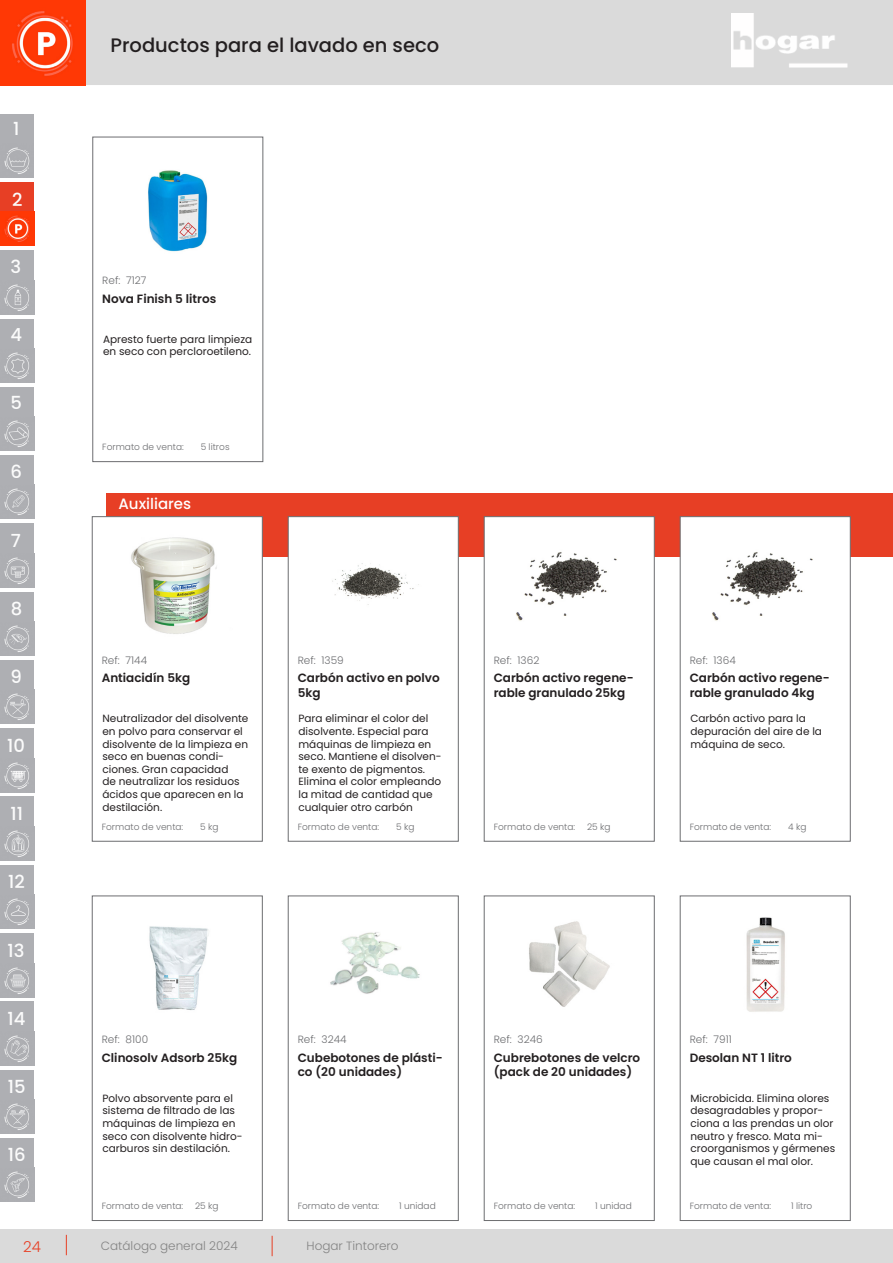
<style>
.page{position:relative;width:893px;height:1263px;background:#fff}
.page>*{position:absolute;margin:0;border:0;box-sizing:border-box;transform-origin:0 0}
.t1{font:500 19.5px "Poppins";color:#231f20}
.t2{font:500 18px "Poppins";color:#fbfbfb}
.t3{font:500 15px "Poppins";color:#fff}
.t4{font:300 15px "Poppins";color:#e73f25}
.t5{font:600 12px/14.4px "Poppins";color:#231f20}
.t6{font:300 12px "Poppins";color:#838383}
.t7{font:10.5px/12.6px "Poppins";color:#231f20}
.t8{font:300 10.5px "Poppins";color:#6c6d70}
.t9{font:300 9px "Poppins";color:#6c6d70}
</style>
<div class="page">
<div style="left:0;top:1229px;width:893px;height:34px;background:#dadada"></div>
<svg style="left:272px;top:1236px;width:1px;height:20px"></svg>
<svg style="left:66px;top:1235px;width:1px;height:20px"></svg>
<div style="left:85px;top:0;width:808px;height:85px;background:#dadada"></div>
<img style="left:731px;top:14px;width:116px;height:53px">
<img style="left:0;top:0;width:85px;height:85px">
<div style="left:0;top:114px;width:34px;height:30px;background:#aeafb3"></div>
<img style="left:0;top:348px;width:34px;height:34px">
<div style="left:0;top:182px;width:34px;height:30px;background:#e73f25"></div>
<img style="left:0;top:280px;width:34px;height:34px">
<div style="left:0;top:250px;width:34px;height:30px;background:#aeafb3"></div>
<img style="left:0;top:212px;width:34px;height:34px">
<div style="left:0;top:319px;width:34px;height:29px;background:#aeafb3"></div>
<img style="left:0;top:417px;width:34px;height:34px">
<div style="left:0;top:387px;width:34px;height:30px;background:#aeafb3"></div>
<img style="left:0;top:485px;width:34px;height:34px">
<div style="left:0;top:455px;width:34px;height:30px;background:#aeafb3"></div>
<img style="left:0;top:553px;width:34px;height:34px">
<div style="left:0;top:523px;width:34px;height:30px;background:#aeafb3"></div>
<img style="left:0;top:621px;width:34px;height:34px">
<div style="left:0;top:592px;width:34px;height:29px;background:#aeafb3"></div>
<img style="left:0;top:690px;width:34px;height:34px">
<div style="left:0;top:660px;width:34px;height:30px;background:#aeafb3"></div>
<img style="left:0;top:758px;width:34px;height:34px">
<div style="left:0;top:728px;width:34px;height:30px;background:#aeafb3"></div>
<img style="left:0;top:826px;width:34px;height:34px">
<div style="left:0;top:796px;width:34px;height:30px;background:#aeafb3"></div>
<img style="left:0;top:895px;width:34px;height:34px">
<div style="left:0;top:865px;width:34px;height:30px;background:#aeafb3"></div>
<img style="left:0;top:963px;width:34px;height:34px">
<div style="left:0;top:933px;width:34px;height:30px;background:#aeafb3"></div>
<img style="left:0;top:1031px;width:34px;height:34px">
<div style="left:0;top:1001px;width:34px;height:30px;background:#aeafb3"></div>
<img style="left:0;top:1099px;width:34px;height:34px">
<div style="left:0;top:1070px;width:34px;height:29px;background:#aeafb3"></div>
<img style="left:0;top:1167px;width:34px;height:34px">
<div style="left:0;top:1138px;width:34px;height:29px;background:#aeafb3"></div>
<img style="left:0;top:144px;width:34px;height:34px">
<div style="left:106px;top:493px;width:786px;height:64px;background:#e73f25"></div>
<div style="left:93px;top:137px;width:170px;height:325px;border:1px solid #6c6d70"></div>
<img style="left:148px;top:170px;width:60px;height:82px">
<div style="left:92px;top:516px;width:170px;height:325px;background:#fff;border:1px solid #6c6d70"></div>
<img style="left:131px;top:537px;width:86px;height:97px">
<div style="left:288px;top:516px;width:170px;height:325px;background:#fff;border:1px solid #6c6d70"></div>
<img style="left:332px;top:563px;width:87px;height:42px">
<div style="left:484px;top:516px;width:170px;height:325px;background:#fff;border:1px solid #6c6d70"></div>
<img style="left:516px;top:552px;width:101px;height:69px">
<div style="left:680px;top:516px;width:170px;height:325px;background:#fff;border:1px solid #6c6d70"></div>
<img style="left:712px;top:552px;width:101px;height:69px">
<div style="left:92px;top:896px;width:170px;height:325px;border:1px solid #6c6d70"></div>
<img style="left:149px;top:926px;width:60px;height:84px">
<div style="left:288px;top:896px;width:170px;height:325px;border:1px solid #6c6d70"></div>
<img style="left:330px;top:932px;width:90px;height:62px">
<div style="left:484px;top:896px;width:170px;height:325px;border:1px solid #6c6d70"></div>
<img style="left:529px;top:921px;width:81px;height:86px">
<div style="left:680px;top:896px;width:170px;height:325px;border:1px solid #6c6d70"></div>
<img style="left:746px;top:917px;width:39px;height:95px">
<h2 class="t2" style="left:13px;top:119px;width:8px">1</h2>
<h2 class="t2" style="left:12px;top:189px;width:12px">2</h2>
<h2 class="t2" style="left:10px;top:256px;width:12px">3</h2>
<h2 class="t2" style="left:10px;top:324px;width:13px">4</h2>
<h2 class="t2" style="left:10px;top:393px;width:13px">5</h2>
<h2 class="t2" style="left:10px;top:461px;width:13px">6</h2>
<h2 class="t2" style="left:11px;top:530px;width:12px">7</h2>
<h2 class="t2" style="left:11px;top:598px;width:13px">8</h2>
<h2 class="t2" style="left:10px;top:666px;width:13px">9</h2>
<h2 class="t2" style="left:7px;top:735px;width:19px">10</h2>
<h2 class="t2" style="left:11px;top:803px;width:14px">11</h2>
<h2 class="t2" style="left:8px;top:871px;width:18px">12</h2>
<h2 class="t2" style="left:8px;top:940px;width:18px">13</h2>
<h2 class="t2" style="left:8px;top:1008px;width:19px">14</h2>
<h2 class="t2" style="left:8px;top:1076px;width:19px">15</h2>
<h2 class="t2" style="left:8px;top:1144px;width:19px">16</h2>
<h3 class="t4" style="left:23px;top:1237px;width:19px">24</h3>
<h1 class="t1" style="left:111px;top:34px;width:330px">Productos para el lavado en seco</h1>
<p class="t8" style="left:102px;top:275px;width:20px">Ref:</p>
<p class="t8" style="left:126px;top:275px;width:22px">7127</p>
<p class="t5" style="left:102px;top:291px;width:115px">Nova Finish 5 litros</p>
<p class="t7" style="left:103px;top:333px;width:151px">Apresto fuerte para limpieza en seco con percloroetileno.</p>
<p class="t9" style="left:102px;top:442px;width:83px">Formato de venta:</p>
<p class="t9" style="left:201px;top:442px;width:30px">5 litros</p>
<p class="t3" style="left:118px;top:495px;width:74px">Auxiliares</p>
<p class="t8" style="left:102px;top:654px;width:20px">Ref:</p>
<p class="t8" style="left:322px;top:654px;width:24px">1359</p>
<p class="t5" style="left:298px;top:671px;width:143px">Carbón activo en polvo<br>5kg</p>
<p class="t7" style="left:298px;top:712px;width:145px">Para eliminar el color del disolvente. Especial para máquinas de limpieza en seco. Mantiene el disolven&shy;te exento de pigmentos.<br>Elimina el color empleando la mitad de cantidad que cualquier otro carbón</p>
<p class="t9" style="left:298px;top:821px;width:83px">Formato de venta:</p>
<p class="t9" style="left:396px;top:821px;width:20px">5 kg</p>
<p class="t8" style="left:298px;top:654px;width:20px">Ref:</p>
<p class="t8" style="left:518px;top:654px;width:23px">1362</p>
<p class="t5" style="left:494px;top:671px;width:141px">Carbón activo regene&shy;rable granulado 25kg</p>
<p class="t8" style="left:494px;top:654px;width:20px">Ref:</p>
<p class="t8" style="left:713px;top:654px;width:24px">1364</p>
<p class="t5" style="left:690px;top:671px;width:141px">Carbón activo regene&shy;rable granulado 4kg</p>
<p class="t7" style="left:690px;top:712px;width:133px">Carbón activo para la depuración del aire de la máquina de seco.</p>
<p class="t8" style="left:690px;top:654px;width:20px">Ref:</p>
<p class="t8" style="left:126px;top:654px;width:23px">7144</p>
<p class="t5" style="left:102px;top:671px;width:90px">Antiacidín 5kg</p>
<p class="t7" style="left:102px;top:712px;width:147px">Neutralizador del disolvente en polvo para conservar el disolvente de la limpieza en seco en buenas condi&shy;ciones. Gran capacidad<br>de neutralizar los residuos ácidos que aparecen en la destilación.</p>
<p class="t9" style="left:102px;top:821px;width:83px">Formato de venta:</p>
<p class="t9" style="left:200px;top:821px;width:20px">5 kg</p>
<p class="t9" style="left:494px;top:821px;width:83px">Formato de venta:</p>
<p class="t9" style="left:587px;top:821px;width:25px">25 kg</p>
<p class="t9" style="left:690px;top:821px;width:83px">Formato de venta:</p>
<p class="t9" style="left:788px;top:821px;width:20px">4 kg</p>
<p class="t8" style="left:102px;top:1033px;width:20px">Ref:</p>
<p class="t8" style="left:322px;top:1033px;width:27px">3244</p>
<p class="t5" style="left:298px;top:1050px;width:147px">Cubebotones de plásti&shy;co (20 unidades)</p>
<p class="t8" style="left:298px;top:1033px;width:20px">Ref:</p>
<p class="t8" style="left:518px;top:1033px;width:27px">3246</p>
<p class="t5" style="left:494px;top:1050px;width:148px">Cubrebotones de velcro (pack de 20 unidades)</p>
<p class="t8" style="left:494px;top:1033px;width:20px">Ref:</p>
<p class="t8" style="left:713px;top:1033px;width:20px">7911</p>
<p class="t5" style="left:690px;top:1050px;width:104px">Desolan NT 1 litro</p>
<p class="t7" style="left:690px;top:1092px;width:146px">Microbicida. Elimina olores desagradables y propor&shy;ciona a las prendas un olor neutro y fresco. Mata mi&shy;croorganismos y gérmenes que causan el mal olor.</p>
<p class="t9" style="left:690px;top:1201px;width:83px">Formato de venta:</p>
<p class="t9" style="left:791px;top:1201px;width:23px">1 litro</p>
<p class="t8" style="left:690px;top:1033px;width:20px">Ref:</p>
<p class="t8" style="left:126px;top:1033px;width:24px">8100</p>
<p class="t5" style="left:102px;top:1050px;width:137px">Clinosolv Adsorb 25kg</p>
<p class="t7" style="left:102px;top:1092px;width:142px">Polvo absorvente para el sistema de filtrado de las máquinas de limpieza en seco con disolvente hidro&shy;carburos sin destilación.</p>
<p class="t9" style="left:298px;top:1201px;width:83px">Formato de venta:</p>
<p class="t9" style="left:399px;top:1201px;width:38px">1 unidad</p>
<p class="t9" style="left:494px;top:1201px;width:83px">Formato de venta:</p>
<p class="t9" style="left:595px;top:1201px;width:38px">1 unidad</p>
<p class="t9" style="left:102px;top:1201px;width:83px">Formato de venta:</p>
<p class="t9" style="left:195px;top:1201px;width:25px">25 kg</p>
<p class="t6" style="left:101px;top:1239px;width:138px">Catálogo general 2024</p>
<p class="t6" style="left:306px;top:1239px;width:94px">Hogar Tintorero</p>
</div>
